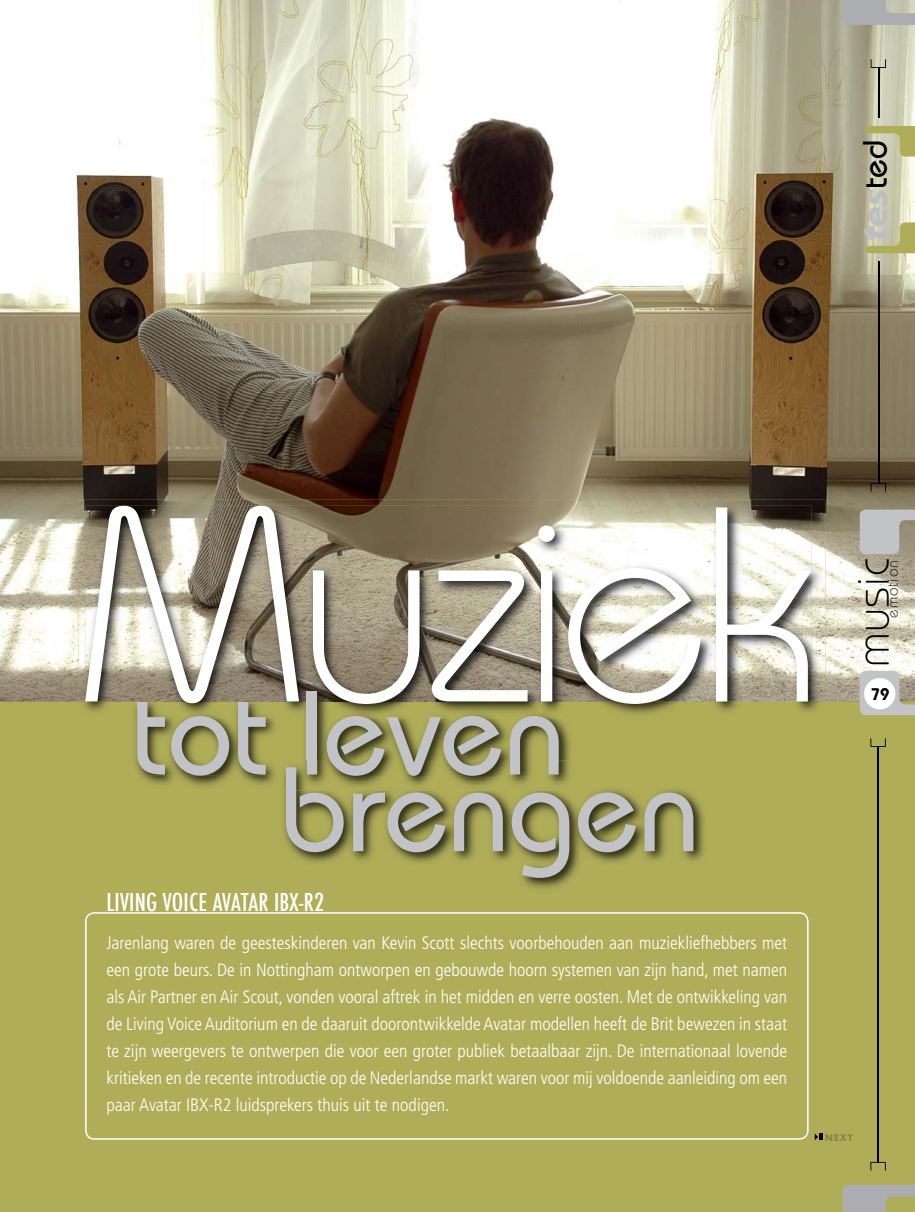
<style>
.page{position:relative;width:915px;height:1212px;background:#fff}
.page>*{position:absolute;margin:0;border:0;box-sizing:border-box;transform-origin:0 0}
.t1{font:300 277.5px "Bauhaus IT Cby BT";letter-spacing:-.04em;color:#fff}
.t2{font:500 120px "Bauhaus IT Cby BT";letter-spacing:-.01em;color:#c2c3c6}
.t3{font:300 47.85px "Bauhaus";color:#000}
.t4{font:italic 900 33.9px "Frutiger";color:#bdbec1}
.t5{font:500 condensed 24px "Futura";letter-spacing:.01em;color:#fff}
.t6{font:300 condensed 18px/27px "Frutiger";color:#fff;text-align:justify}
.t7{font:600 16.95px "Bauhaus";color:#000}
.t8{font:300 15.3px "Bauhaus";letter-spacing:.065em;color:#000}
.t9{font:700 9px "Futura";color:#878445}
.s1{font-family:"Bauhaus";font-weight:500;font-style:normal;color:#000}
</style>
<div class="page">
<div style="left:0;top:0;width:914px;height:1212px;background:#b0ad59"></div>
<img style="left:0;top:0;width:914px;height:702px">
<svg style="left:814px;top:1133px;width:9px;height:7px"></svg>
<img style="left:83px;top:702px;width:736px;height:12px">
<img style="left:79px;top:500px;width:746px;height:50px">
<img style="left:79px;top:550px;width:6px;height:152px">
<img style="left:811px;top:550px;width:14px;height:152px">
<img style="left:85px;top:506px;width:726px;height:198px">
<img style="left:130px;top:684px;width:444px;height:102px">
<img style="left:174px;top:684px;width:380px;height:7px">
<img style="left:137px;top:691px;width:421px;height:85px">
<img style="left:184px;top:702px;width:200px;height:2px">
<img style="left:176px;top:691px;width:377px;height:11px">
<img style="left:284px;top:790px;width:420px;height:98px">
<img style="left:279px;top:760px;width:295px;height:30px">
<img style="left:279px;top:760px;width:279px;height:16px">
<svg style="left:85px;top:912px;width:723px;height:228px"></svg>
<svg style="left:859px;top:510px;width:55px;height:44px;background:#b8b7b4"></svg>
<svg style="left:859px;top:671px;width:55px;height:44px;background:#bdbbb5"></svg>
<svg style="left:842px;top:0;width:72px;height:25px;background:#b1b2af"></svg>
<svg style="left:842px;top:1185px;width:72px;height:27px"></svg>
<svg style="left:870px;top:59px;width:15px;height:9px"></svg>
<svg style="left:870px;top:483px;width:15px;height:8px"></svg>
<div style="left:863px;top:678px;width:32px;height:31px;background:#fff;border-radius:50%"></div>
<hr style="left:877px;top:261px;width:1px;height:222px;background:#000">
<svg style="left:865px;top:222px;width:49px;height:31px"></svg>
<svg style="left:865px;top:126px;width:49px;height:31px"></svg>
<hr style="left:877px;top:67px;width:1px;height:51px;background:#000">
<hr style="left:877px;top:746px;width:1px;height:416px;background:#000">
<svg style="left:870px;top:738px;width:15px;height:9px"></svg>
<svg style="left:870px;top:1162px;width:15px;height:8px"></svg>
<h3 class="t4" style="left:861px;top:242px;width:104px;rotate:-90deg">tes<span class="s1">ted</span></h3>
<h1 class="t1" style="left:78px;top:506px;width:744px">Muziek</h1>
<h2 class="t2" style="left:131px;top:687px;width:435px">tot leven</h2>
<h2 class="t2" style="left:280px;top:764px;width:421px">brengen</h2>
<h3 class="t5" style="left:106px;top:887px;width:219px">LIVING VOICE AVATAR IBX-R2</h3>
<p class="t6" style="left:106px;top:931px;width:682px">Jarenlang waren de geesteskinderen van Kevin Scott slechts voorbehouden aan muziekliefhebbers met een grote beurs. De in Nottingham ontworpen en gebouwde hoorn systemen van zijn hand, met namen als Air Partner en Air Scout, vonden vooral aftrek in het midden en verre oosten. Met de ontwikkeling van de Living Voice Auditorium en de daaruit doorontwikkelde Avatar modellen heeft de Brit bewezen in staat te zijn weergevers te ontwerpen die voor een groter publiek betaalbaar zijn. De internationaal lovende kritieken en de recente introductie op de Nederlandse markt waren voor mij voldoende aanleiding om een paar Avatar IBX-R2 luidsprekers thuis uit te nodigen.</p>
<h3 class="t3" style="left:855px;top:666px;width:111px;rotate:-90deg">music</h3>
<p class="t8" style="left:886px;top:618px;width:59px;rotate:-90deg">emotion</p>
<p class="t7" style="left:870px;top:688px;width:20px">79</p>
<p class="t9" style="left:824px;top:1133px;width:29px">NEXT</p>
</div>
